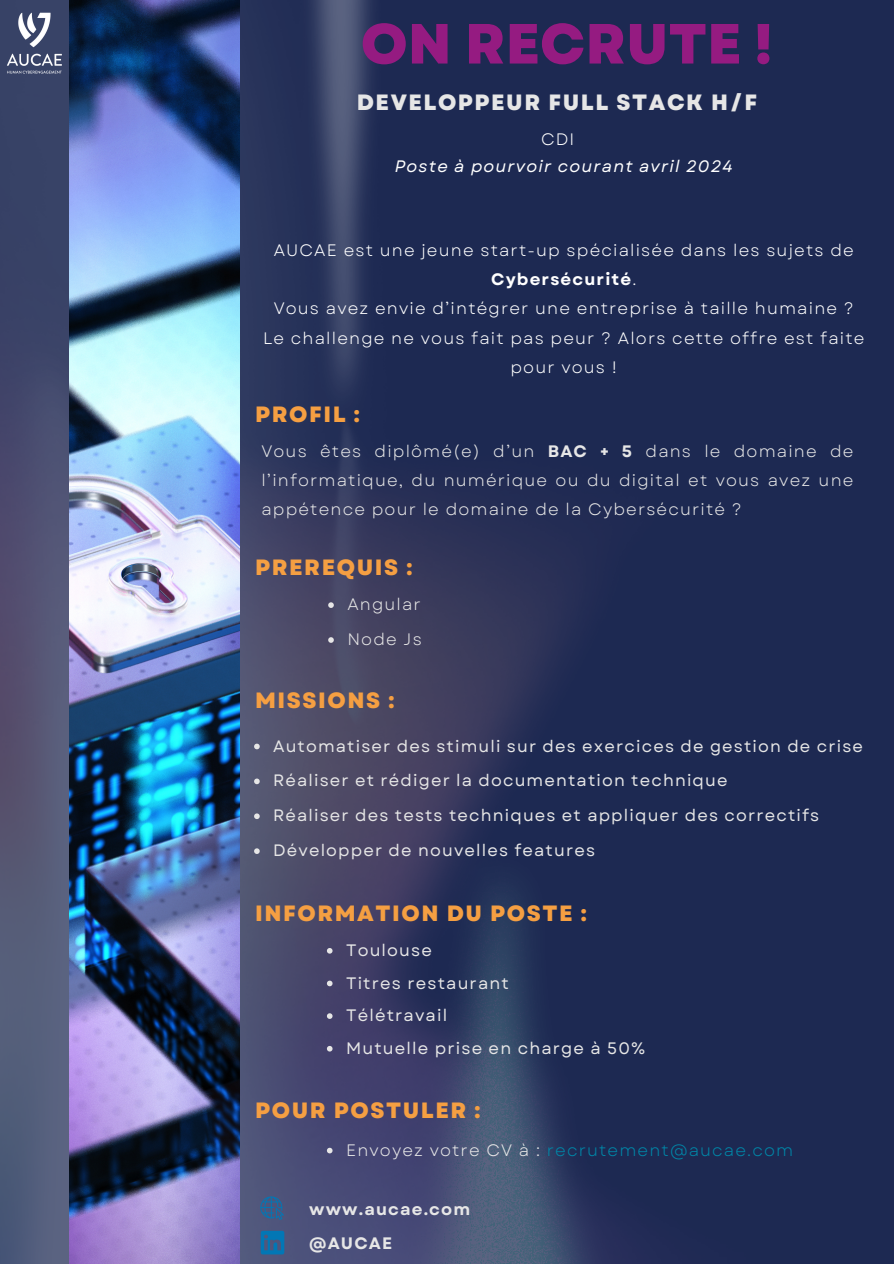
<style>
.page{position:relative;width:894px;height:1264px;background:#fff}
.page>*{position:absolute;margin:0;border:0;box-sizing:border-box;transform-origin:0 0}
.t1{font:800 56.55px "Garet";color:#951b81}
.t2{font:800 22.05px "Garet";letter-spacing:.07em;color:#f59f42}
.t3{font:800 22.05px "Garet";letter-spacing:.07em;color:#e6e6e6}
.t4{font:16.5px "Garet";letter-spacing:.07em;color:#e6e6e6}
.t5{font:16.5px/29.2px "Garet";letter-spacing:.07em;color:#fff;text-align:center}
.t6{font:16.5px/29.2px "Garet";letter-spacing:.07em;color:#e6e6e6;text-align:justify}
.t7{font:16.5px "Garet";letter-spacing:.07em;color:#0087a8}
.t8{font:italic 16.5px "Garet";letter-spacing:.07em;color:#fff}
.t9{font:700 16.5px "Garet";letter-spacing:.07em;color:#e6e6e6}
.s1{font-weight:700}
.s2{color:#e6e6e6}
</style>
<div class="page">
<img style="left:0;top:0;width:893px;height:1263px">
<img style="left:70px;top:0;width:169px;height:1263px">
<svg style="left:261px;top:1230px;width:23px;height:24px"></svg>
<svg style="left:260px;top:1196px;width:24px;height:23px"></svg>
<img style="left:2px;top:6px;width:64px;height:72px">
<svg style="left:328px;top:602px;width:6px;height:6px"></svg>
<svg style="left:328px;top:637px;width:6px;height:6px"></svg>
<svg style="left:327px;top:1147px;width:5px;height:6px"></svg>
<svg style="left:327px;top:948px;width:5px;height:5px"></svg>
<svg style="left:327px;top:980px;width:5px;height:6px"></svg>
<svg style="left:327px;top:1013px;width:5px;height:5px"></svg>
<svg style="left:327px;top:1045px;width:5px;height:6px"></svg>
<svg style="left:254px;top:743px;width:6px;height:6px"></svg>
<svg style="left:254px;top:778px;width:6px;height:6px"></svg>
<svg style="left:254px;top:813px;width:6px;height:6px"></svg>
<svg style="left:254px;top:848px;width:6px;height:6px"></svg>
<h1 class="t1" style="left:360px;top:3px;width:413px">ON RECRUTE !</h1>
<p class="t3" style="left:357px;top:87px;width:401px">DEVELOPPEUR FULL STACK H/F</p>
<p class="t5" style="left:541px;top:125px;width:35px">CDI</p>
<p class="t8" style="left:395px;top:154px;width:339px">Poste à pourvoir courant avril 2024</p>
<p class="t5" style="left:273px;top:235px;width:581px">AUCAE est une jeune start-up spécialisée dans les sujets de<br><span class="s1">Cybersécurité</span>.</p>
<h2 class="t5" style="left:263px;top:294px;width:602px">Vous avez envie d’intégrer une entreprise à taille humaine ?<br>Le challenge ne vous fait pas peur ? Alors cette offre est faite pour vous !</h2>
<p class="t2" style="left:255px;top:398px;width:106px">PROFIL :</p>
<p class="t6" style="left:261px;top:436px;width:593px">Vous êtes diplômé(e) d’un <span class="s1">BAC + 5</span> dans le domaine de l’informatique, du numérique ou du digital et vous avez une appétence pour le domaine de la Cybersécurité ?</p>
<p class="t2" style="left:255px;top:551px;width:159px">PREREQUIS :</p>
<h2 class="t6" style="left:347px;top:590px;width:75px">Angular</h2>
<h4 class="t6" style="left:347px;top:624px;width:76px">Node Js</h4>
<p class="t2" style="left:255px;top:684px;width:141px">MISSIONS :</p>
<p class="t4" style="left:273px;top:734px;width:591px">Automatiser des stimuli sur des exercices de gestion de crise</p>
<h2 class="t4" style="left:273px;top:768px;width:456px">Réaliser et rédiger la documentation technique</h2>
<p class="t4" style="left:273px;top:803px;width:547px">Réaliser des tests techniques et appliquer des correctifs</p>
<p class="t4" style="left:273px;top:838px;width:323px">Développer de nouvelles features</p>
<h2 class="t2" style="left:255px;top:897px;width:333px">INFORMATION DU POSTE :</h2>
<h2 class="t4" style="left:346px;top:938px;width:87px">Toulouse</h2>
<p class="t4" style="left:346px;top:970px;width:164px">Titres restaurant</p>
<p class="t4" style="left:346px;top:1003px;width:103px">Télétravail</p>
<p class="t4" style="left:346px;top:1036px;width:300px">Mutuelle prise en charge à 50%</p>
<p class="t2" style="left:255px;top:1093px;width:227px">POUR POSTULER :</p>
<p class="t7" style="left:346px;top:1137px;width:448px"><span class="s2">Envoyez votre CV à :</span> recrutement@aucae.com</p>
<p class="t9" style="left:309px;top:1196px;width:162px">www.aucae.com</p>
<h2 class="t9" style="left:309px;top:1231px;width:85px">@AUCAE</h2>
</div>
